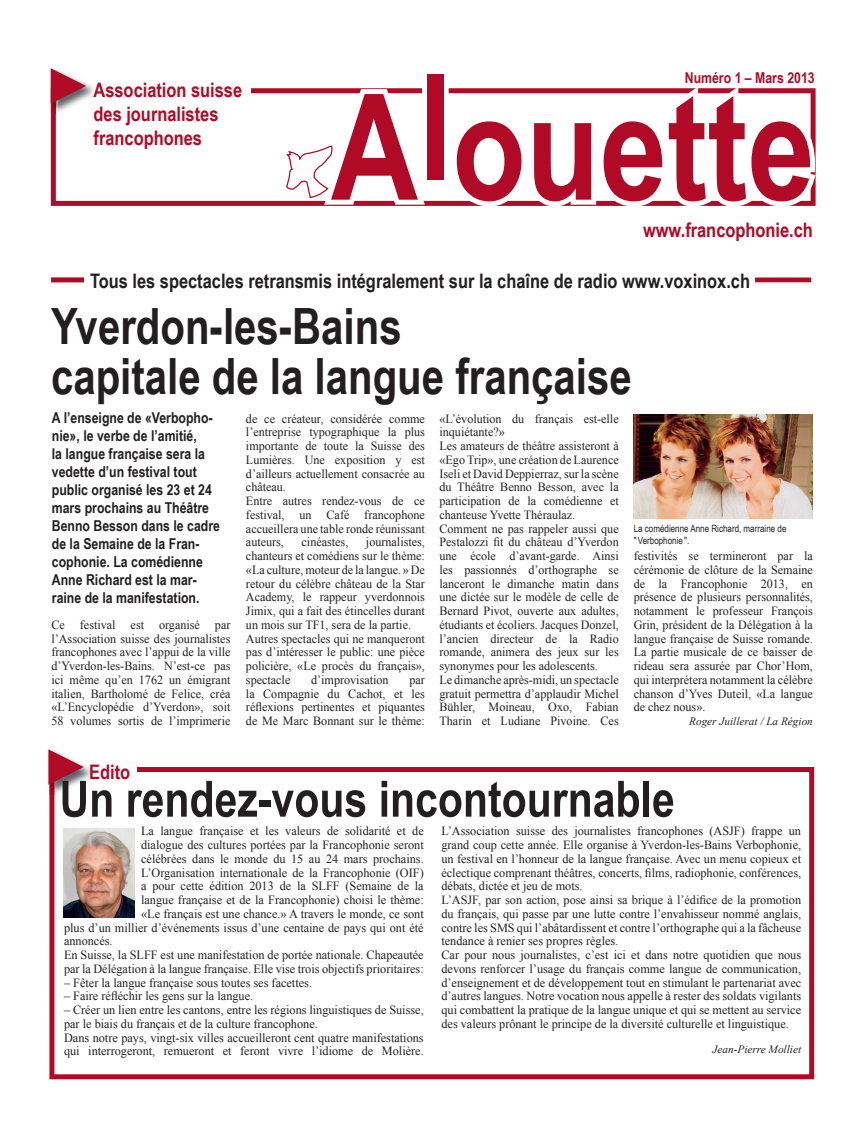
<style>
.page{position:relative;width:864px;height:1148px;background:#fff}
.page>*{position:absolute;margin:0;border:0;box-sizing:border-box;transform-origin:0 0}
.t1{font:700 147.5px "Arial Narrow";color:#b00a27}
.t2{font:700 50px/50px "Arial Narrow";color:#231f20}
.t3{font:700 20px "Arial Narrow";color:#231f20}
.t4{font:700 20px/24px "Arial Narrow";color:#b00a27}
.t5{font:700 15px/18px "Arial Narrow";color:#231f20}
.t6{font:700 15px "Arial Narrow";color:#b00a27}
.t7{font:12.5px/13.8px "Times New Roman";color:#231f20}
.t8{font:italic 11.25px "Times New Roman";color:#231f20}
.t9{font:10px/11.2px "Arial Narrow";color:#231f20}
</style>
<div class="page">
<svg style="left:51px;top:88px;width:394px;height:118px"></svg>
<svg style="left:49px;top:767px;width:765px;height:312px"></svg>
<img style="left:63px;top:828px;width:71px;height:89px">
<div style="left:63px;top:749px;width:73px;height:34px;background:#fff"></div>
<img style="left:48px;top:783px;width:46px;height:12px">
<img style="left:49px;top:784px;width:14px;height:11px">
<img style="left:84px;top:765px;width:8px;height:15px">
<svg style="left:48px;top:749px;width:36px;height:35px"></svg>
<div style="left:58px;top:80px;width:193px;height:67px;background:#fff"></div>
<img style="left:50px;top:68px;width:1px;height:46px">
<img style="left:51px;top:104px;width:7px;height:10px">
<img style="left:58px;top:83px;width:36px;height:29px">
<svg style="left:51px;top:68px;width:35px;height:36px"></svg>
<svg style="left:248px;top:88px;width:184px;height:118px"></svg>
<svg style="left:445px;top:88px;width:371px;height:118px"></svg>
<div style="left:51px;top:277px;width:33px;height:5px;background:#b00a27"></div>
<div style="left:755px;top:277px;width:56px;height:5px;background:#b00a27"></div>
<img style="left:634px;top:414px;width:179px;height:105px">
<h3 class="t4" style="left:94px;top:78px;width:150px">Association suisse des journalistes francophones</h3>
<p class="t6" style="left:685px;top:69px;width:131px">Numéro 1 – Mars 2013</p>
<h1 class="t1" style="left:331px;top:62px;width:485px">Alouette</h1>
<h3 class="t4" style="left:643px;top:218px;width:171px">www.francophonie.ch</h3>
<h3 class="t3" style="left:90px;top:269px;width:662px">Tous les spectacles retransmis intégralement sur la chaîne de radio www.voxinox.ch</h3>
<h2 class="t2" style="left:51px;top:301px;width:582px">Yverdon-les-Bains<br>capitale de la langue française</h2>
<p class="t5" style="left:52px;top:408px;width:170px">A l’enseigne de «Verbopho&shy;nie», le verbe de l’amitié,<br>la langue française sera la vedette d’un festival tout public organisé les 23 et 24 mars prochains au Théâtre<br>Benno Besson dans le cadre de la Semaine de la Fran&shy;cophonie. La comédienne<br>Anne Richard est la mar&shy;raine de la manifestation.</p>
<p class="t7" style="left:51px;top:617px;width:180px;text-align:justify">Ce festival est organisé par l’Association suisse des journalistes francophones avec l’appui de la ville d’Yverdon-les-Bains. N’est-ce pas ici même qu’en 1762 un émigrant italien, Bartholomé de Felice, créa «L’Encyclopédie d’Yverdon», soit 58 volumes sortis de l’imprimerie</p>
<p class="t7" style="left:246px;top:411px;width:180px">de ce créateur, considérée comme l’entreprise typographique la plus importante de toute la Suisse des<br>Lumières. Une exposition y est d’ailleurs actuellement consacrée au château.<br>Entre autres rendez-vous de ce festival, un Café francophone accueillera une table ronde réunissant auteurs,</p>
<p class="t7" style="left:246px;top:535px;width:180px;text-indent:120px">journalistes, chanteurs et comédiens sur le thème: «La culture, moteur de la langue. » De retour du célèbre château de la Star<br>Academy, le rappeur yverdonnois<br>Jimix, qui a fait des étincelles durant un mois sur TF1, sera de la partie.<br>Autres spectacles qui ne manqueront pas d’intéresser le public: une pièce policière, «Le procès du français», spectacle</p>
<p class="t7" style="left:302px;top:535px;width:48px">cinéastes,</p>
<p class="t7" style="left:311px;top:672px;width:79px">d’improvisation</p>
<p class="t7" style="left:246px;top:672px;width:180px;text-align:justify;text-indent:163px">par la Compagnie du Cachot, et les réflexions pertinentes et piquantes de Me Marc Bonnant sur le thème:</p>
<p class="t7" style="left:439px;top:411px;width:181px">«L’évolution du français est-elle inquiétante?»<br>Les amateurs de théâtre assisteront à «Ego Trip», une création de Laurence Iseli et David Deppierraz, sur la scène du Théâtre Benno Besson, avec la participation de la comédienne et chanteuse Yvette Théraulaz.<br>Comment ne pas rappeler aussi que Pestalozzi fit du château d’Yverdon une école d’avant-garde. Ainsi les passionnés d’orthographe se lanceront le dimanche matin dans une dictée sur le modèle de celle de Bernard Pivot, ouverte aux adultes, étudiants et écoliers. Jacques Donzel, l’ancien directeur de la Radio romande, animera des jeux sur les synonymes pour les adolescents.<br>Le dimanche après-midi, un spectacle gratuit permettra d’applaudir Michel Bühler, Moineau, Oxo, Fabian Tharin et Ludiane Pivoine. Ces</p>
<p class="t9" style="left:634px;top:523px;width:154px">La comédienne Anne Richard, marraine de " Verbophonie ".</p>
<p class="t7" style="left:634px;top:549px;width:181px;text-align:justify">festivités se termineront par la cérémonie de clôture de la Semaine de la Francophonie 2013, en présence de plusieurs personnalités, notamment le professeur François Grin, président de la Délégation à la langue française de Suisse romande.<br>La partie musicale de ce baisser de rideau sera assurée par Chor’Hom, qui interprétera notamment la célèbre chanson d’Yves Duteil, «La langue de chez nous».</p>
<p class="t8" style="left:689px;top:713px;width:125px">Roger Juillerat / La Région</p>
<h3 class="t4" style="left:89px;top:760px;width:43px">Edito</h3>
<h2 class="t2" style="left:60px;top:773px;width:617px">Un rendez-vous incontournable</h2>
<p class="t7" style="left:141px;top:824px;width:284px">La langue française et les valeurs de solidarité et de</p>
<p class="t7" style="left:141px;top:837px;width:284px">dialogue des cultures portées par la Francophonie seront</p>
<p class="t7" style="left:141px;top:851px;width:284px">célébrées dans le monde du 15 au 24 mars prochains.</p>
<p class="t7" style="left:141px;top:865px;width:284px">L’Organisation internationale de la Francophonie (OIF)</p>
<p class="t7" style="left:141px;top:879px;width:284px">a pour cette édition 2013 de la SLFF (Semaine de la</p>
<p class="t7" style="left:141px;top:892px;width:284px">langue française et de la Francophonie) choisi le thème:</p>
<p class="t7" style="left:141px;top:906px;width:284px">«Le français est une chance.» A travers le monde, ce sont</p>
<p class="t7" style="left:64px;top:920px;width:361px">plus d’un millier d’événements issus d’une centaine de pays qui ont été</p>
<p class="t7" style="left:64px;top:934px;width:50px">annoncés.</p>
<p class="t7" style="left:64px;top:947px;width:361px">En Suisse, la SLFF est une manifestation de portée nationale. Chapeautée</p>
<p class="t7" style="left:64px;top:961px;width:361px">par la Délégation à la langue française. Elle vise trois objectifs prioritaires:</p>
<p class="t7" style="left:64px;top:975px;width:250px">– Fêter la langue française sous toutes ses facettes.</p>
<p class="t7" style="left:64px;top:989px;width:191px">– Faire réfléchir les gens sur la langue.</p>
<p class="t7" style="left:64px;top:1002px;width:361px">– Créer un lien entre les cantons, entre les régions linguistiques de Suisse, par le biais du français et de la culture francophone.<br>Dans notre pays, vingt-six villes accueilleront cent quatre manifestations qui interrogeront, remueront et feront vivre l’idiome de Molière.</p>
<p class="t7" style="left:441px;top:824px;width:361px">L’Association suisse des journalistes francophones (ASJF) frappe un grand coup cette année. Elle organise à Yverdon-les-Bains Verbophonie, un festival en l’honneur de la langue française. Avec un menu copieux et éclectique comprenant théâtres, concerts, films, radiophonie, conférences, débats, dictée et jeu de mots.<br>L’ASJF, par son action, pose ainsi sa brique à l’édifice de la promotion du français, qui passe par une lutte contre l’envahisseur nommé anglais, contre les SMS qui l’abâtardissent et contre l’orthographe qui a la fâcheuse tendance à renier ses propres règles.<br>Car pour nous journalistes, c’est ici et dans notre quotidien que nous devons renforcer l’usage du français comme langue de communication, d’enseignement et de développement tout en stimulant le partenariat avec d’autres langues. Notre vocation nous appelle à rester des soldats vigilants qui combattent la pratique de la langue unique et qui se mettent au service des valeurs prônant le principe de la diversité culturelle et linguistique.</p>
<p class="t8" style="left:712px;top:1041px;width:90px">Jean-Pierre Molliet</p>
</div>
